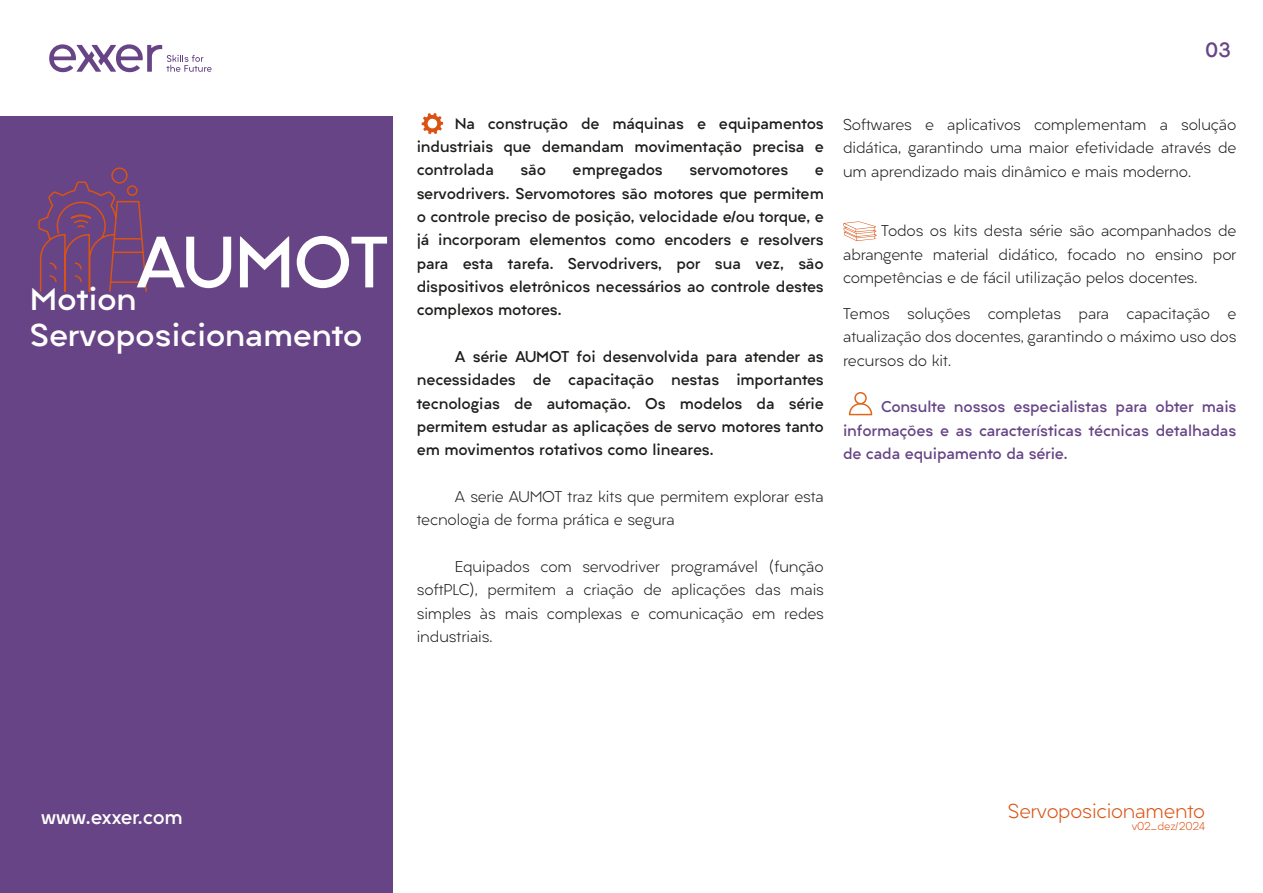
<style>
.page{position:relative;width:1263px;height:893px;background:#fff}
.page>*{position:absolute;margin:0;border:0;box-sizing:border-box;transform-origin:0 0}
.t1{font:700 69px "Liber Grotesque Family";letter-spacing:-.025em;color:#fff}
.t2{font:700 30px/36px "Liber Grotesque Family";letter-spacing:-.01em;color:#fff;scale:1.05 1}
.t3{font:300 19.05px "Liber Grotesque Family";letter-spacing:-.01em;color:#da5313}
.t4{font:700 19.05px "Liber Grotesque Family";letter-spacing:-.015em;color:#fff}
.t5{font:700 19.05px "Liber Grotesque Family";color:#674485}
.t6{font:300 14.85px/23.4px "Liber Grotesque Family";letter-spacing:-.01em;color:#1d1d1b;text-align:justify}
.t7{font:700 14.85px/23.4px "Liber Grotesque Family";letter-spacing:-.01em;color:#1d1d1b;text-align:justify}
.t8{font:700 14.85px/23.4px "Liber Grotesque Family";letter-spacing:-.005em;color:#664485;text-align:justify}
.t9{font:300 10.65px "Liber Grotesque Family";color:#da5313}
</style>
<div class="page">
<svg style="left:49px;top:44px;width:163px;height:29px"></svg>
<div style="left:0;top:116px;width:393px;height:777px;background:#674485"></div>
<svg style="left:38px;top:167px;width:109px;height:125px"></svg>
<svg style="left:422px;top:113px;width:21px;height:21px"></svg>
<svg style="left:843px;top:221px;width:34px;height:20px"></svg>
<div style="left:854px;top:392px;width:13px;height:12px;border:2px solid #dd671b;border-radius:50%"></div>
<svg style="left:848px;top:402px;width:25px;height:14px"></svg>
<h1 class="t1" style="left:136px;top:219px;width:254px">AUMOT</h1>
<h2 class="t2" style="left:30px;top:281px;width:318px">Motion<br>Servoposicionamento</h2>
<p class="t5" style="left:1205px;top:38px;width:27px">03</p>
<p class="t7" style="left:417px;top:112px;width:409px;text-indent:38px">Na construção de máquinas e equipamentos industriais que demandam movimentação precisa e controlada</p>
<p class="t7" style="left:521px;top:158px;width:27px">são</p>
<p class="t7" style="left:573px;top:158px;width:92px">empregados</p>
<p class="t7" style="left:689px;top:158px;width:100px">servomotores</p>
<p class="t7" style="left:417px;top:158px;width:409px;text-indent:398px">e servodrivers. Servomotores são motores que permitem o controle preciso de posição, velocidade e/ou torque, e já incorporam elementos como encoders e resolvers para esta tarefa. Servodrivers, por sua vez, são dispositivos eletrônicos necessários ao controle destes complexos motores.</p>
<p class="t7" style="left:417px;top:345px;width:409px;text-indent:38px">A série AUMOT foi desenvolvida para atender as necessidades de capacitação nestas importantes tecnologias de automação. Os modelos da série permitem estudar as aplicações de servo motores tanto em movimentos rotativos como lineares.</p>
<p class="t6" style="left:417px;top:485px;width:409px;text-indent:38px">A serie AUMOT traz kits que permitem explorar esta tecnologia de forma prática e segura</p>
<p class="t6" style="left:417px;top:555px;width:409px;text-indent:38px">Equipados com servodriver programável (função softPLC), permitem a criação de aplicações das mais simples às mais complexas e comunicação em redes industriais.</p>
<p class="t6" style="left:843px;top:113px;width:395px">Softwares e aplicativos complementam a solução didática, garantindo uma maior efetividade através de um aprendizado mais dinâmico e mais moderno.</p>
<p class="t6" style="left:843px;top:219px;width:395px;text-indent:38px">Todos os kits desta série são acompanhados de abrangente material didático, focado no ensino por competências e de fácil utilização pelos docentes.</p>
<p class="t6" style="left:843px;top:302px;width:395px">Temos soluções completas para capacitação e atualização dos docentes, garantindo o máximo uso dos recursos do kit.</p>
<p class="t8" style="left:843px;top:395px;width:395px;text-indent:38px">Consulte nossos especialistas para obter mais informações e as características técnicas detalhadas de cada equipamento da série.</p>
<p class="t4" style="left:41px;top:805px;width:143px">www.exxer.com</p>
<p class="t3" style="left:1008px;top:799px;width:199px">Servoposicionamento</p>
<p class="t9" style="left:1132px;top:820px;width:75px">v02_dez/2024</p>
</div>
